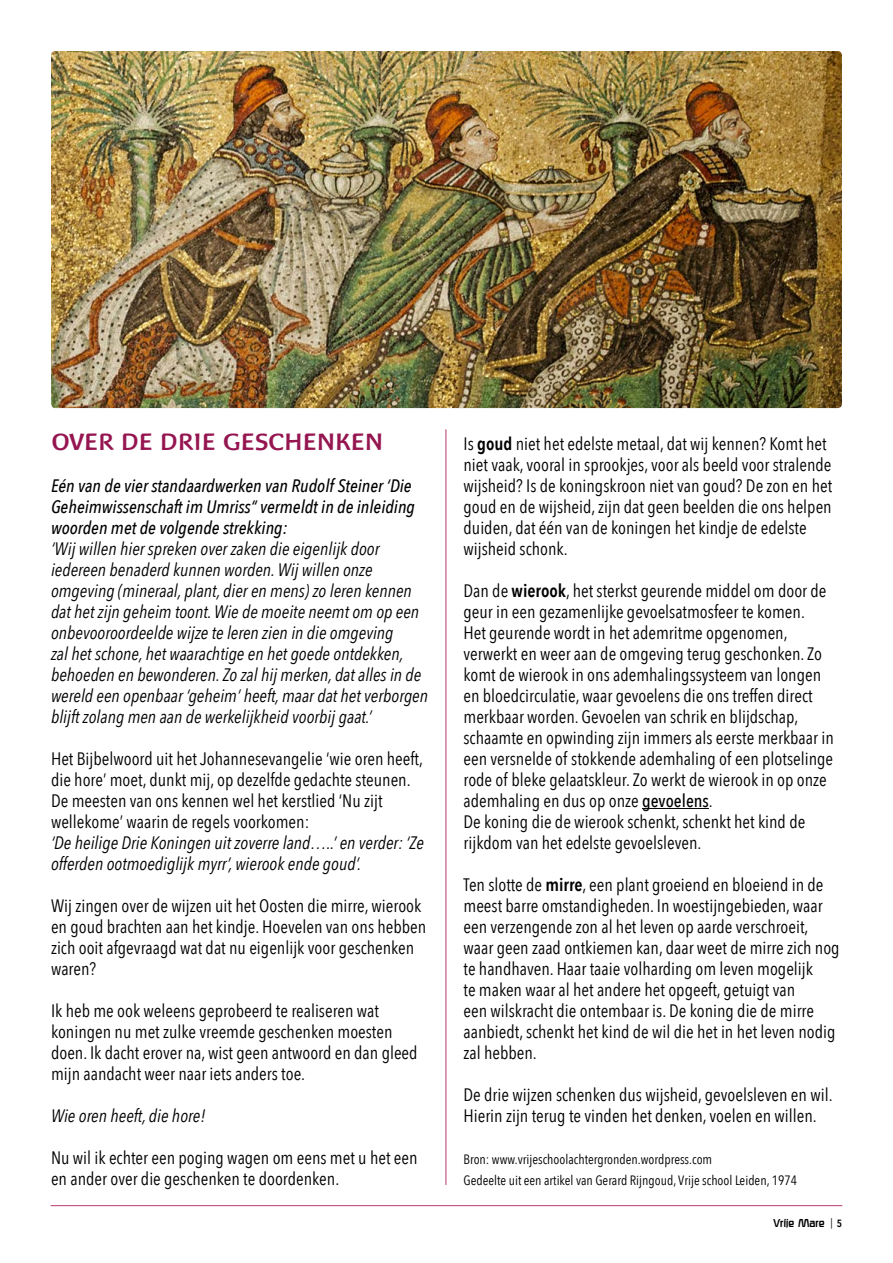
<style>
.page{position:relative;width:893px;height:1263px;background:#fff}
.page>*{position:absolute;margin:0;border:0;box-sizing:border-box;transform-origin:0 0}
.t1{font:700 24px "Baar Philos";color:#951550}
.t2{font:18px/21px "Avenir Next Condensed";color:#000}
.t3{font:italic 18px/21px "Avenir Next Condensed";color:#000}
.t4{font:italic 500 18px/21px "Avenir Next Condensed";color:#000}
.t5{font:13.5px/21px "Avenir Next Condensed";color:#000}
.t6{font:700 10.5px "Roggenkamp";color:#000;scale:.95 1}
.s1{font-weight:600}
.s2{font-weight:500}
.s3{font-family:"Avenir Next Condensed";font-weight:400}
.s4{font-family:"Avenir Next Condensed";font-weight:600}
</style>
<div class="page">
<hr style="left:642px;top:808px;width:67px;height:1px;background:#000">
<hr style="left:51px;top:1205px;width:791px;height:1px;background:#c14f81">
<hr style="left:445px;top:430px;width:1px;height:754px;background:#c14f81">
<img style="left:51px;top:51px;width:791px;height:357px">
<h1 class="t1" style="left:51px;top:428px;width:333px">OVER DE DRIE GESCHENKEN</h1>
<p class="t4" style="left:51px;top:475px;width:366px">Eén van de vier standaardwerken van Rudolf Steiner ‘Die<br>Geheimwissenschaft im Umriss“ vermeldt in de inleiding woorden met de volgende strekking:</p>
<p class="t3" style="left:51px;top:538px;width:379px">‘Wij willen hier spreken over zaken die eigenlijk door iedereen benaderd kunnen worden. Wij willen onze omgeving (mineraal, plant, dier en mens) zo leren kennen dat het zijn geheim toont. Wie de moeite neemt om op een onbevooroordeelde wijze te leren zien in die omgeving<br>zal het schone, het waarachtige en het goede ontdekken, behoeden en bewonderen. Zo zal hij merken, dat alles in de wereld een openbaar ‘geheim’ heeft, maar dat het verborgen blijft zolang men aan de werkelijkheid voorbij gaat.’</p>
<p class="t2" style="left:51px;top:747px;width:373px">Het Bijbelwoord uit het Johannesevangelie ‘wie oren heeft, die hore’ moet, dunkt mij, op dezelfde gedachte steunen.<br>De meesten van ons kennen wel het kerstlied ‘Nu zijt wellekome’ waarin de regels voorkomen:</p>
<p class="t3" style="left:51px;top:832px;width:374px">‘De heilige Drie Koningen uit zoverre land…..’ en verder: ‘Ze offerden ootmoediglijk myrr’, wierook ende goud’.</p>
<p class="t2" style="left:51px;top:894px;width:377px">Wij zingen over de wijzen uit het Oosten die mirre, wierook en goud brachten aan het kindje. Hoevelen van ons hebben zich ooit afgevraagd wat dat nu eigenlijk voor geschenken waren?</p>
<p class="t2" style="left:51px;top:999px;width:368px">Ik heb me ook weleens geprobeerd te realiseren wat koningen nu met zulke vreemde geschenken moesten doen. Ik dacht erover na, wist geen antwoord en dan gleed mijn aandacht weer naar iets anders toe.</p>
<p class="t3" style="left:51px;top:1105px;width:156px">Wie oren heeft, die hore!</p>
<p class="t2" style="left:51px;top:1146px;width:368px">Nu wil ik echter een poging wagen om eens met u het een en ander over die geschenken te doordenken.</p>
<p class="t2" style="left:463px;top:432px;width:370px">Is <span class="s1">goud</span> niet het edelste metaal, dat wij kennen? Komt het niet vaak, vooral in sprookjes, voor als beeld voor stralende wijsheid? Is de koningskroon niet van goud? De zon en het goud en de wijsheid, zijn dat geen beelden die ons helpen duiden, dat één van de koningen het kindje de edelste wijsheid schonk.</p>
<p class="t2" style="left:463px;top:579px;width:372px">Dan de <span class="s1">wierook</span>, het sterkst geurende middel om door de geur in een gezamenlijke gevoelsatmosfeer te komen.<br>Het geurende wordt in het ademritme opgenomen, verwerkt en weer aan de omgeving terug geschonken. Zo komt de wierook in ons ademhalingssysteem van longen en bloedcirculatie, waar gevoelens die ons treffen direct merkbaar worden. Gevoelen van schrik en blijdschap, schaamte en opwinding zijn immers als eerste merkbaar in een versnelde of stokkende ademhaling of een plotselinge rode of bleke gelaatskleur. Zo werkt de wierook in op onze ademhaling en dus op onze <span class="s2">gevoelens</span>.<br>De koning die de wierook schenkt, schenkt het kind de rijkdom van het edelste gevoelsleven.</p>
<p class="t2" style="left:463px;top:873px;width:378px">Ten slotte de <span class="s1">mirre</span>, een plant groeiend en bloeiend in de meest barre omstandigheden. In woestijngebieden, waar een verzengende zon al het leven op aarde verschroeit, waar geen zaad ontkiemen kan, daar weet de mirre zich nog te handhaven. Haar taaie volharding om leven mogelijk<br>te maken waar al het andere het opgeeft, getuigt van<br>een wilskracht die ontembaar is. De koning die de mirre aanbiedt, schenkt het kind de wil die het in het leven nodig zal hebben.</p>
<p class="t2" style="left:463px;top:1084px;width:371px">De drie wijzen schenken dus wijsheid, gevoelsleven en wil.<br>Hierin zijn terug te vinden het denken, voelen en willen.</p>
<p class="t5" style="left:463px;top:1148px;width:335px">Bron: www.vrijeschoolachtergronden.wordpress.com<br>Gedeelte uit een artikel van Gerard Rijngoud, Vrije school Leiden, 1974</p>
<p class="t6" style="left:773px;top:1216px;width:74px">Vrije Mare <span class="s3">|</span> <span class="s4">5</span></p>
</div>
